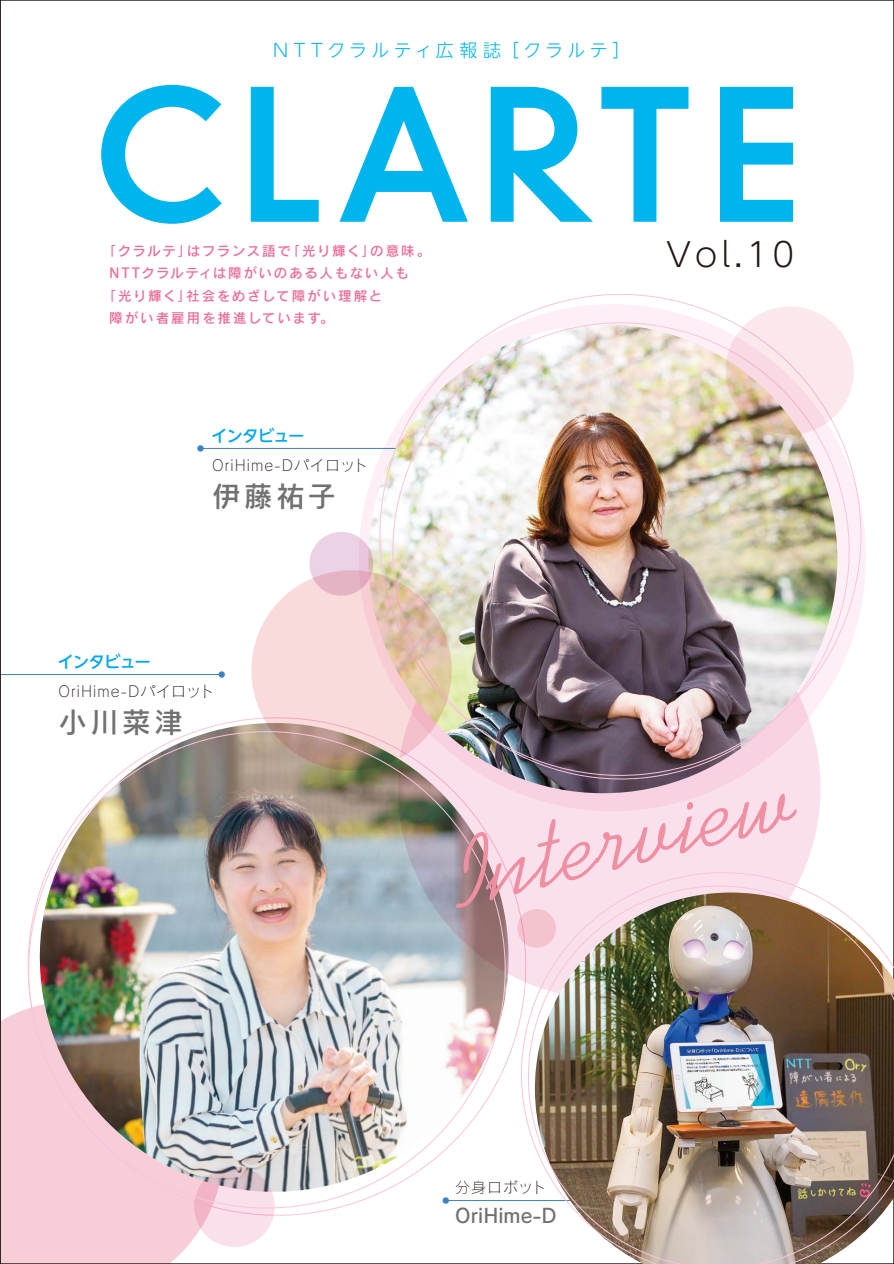
<style>
.page{position:relative;width:894px;height:1264px;background:#fff}
.page>*{position:absolute;margin:0;border:0;box-sizing:border-box;transform-origin:0 0}
.t1{font:300 168.45px "DIN Neuzeit Grotesk Std";letter-spacing:.12em;color:#00b4ed}
.t2{font:96.45px "Kaufmann Std";color:#ef8fa2;scale:1.11 1}
.t3{font:300 33px "UD Shin Go NT Pro";color:#221815}
.t4{font:28.5px "Rodin Pro DB";letter-spacing:.12em;color:#727171}
.t5{font:19.5px "Rodin Pro DB";color:#727171}
.t6{font:300 18px "UD Shin Go NT Pro";letter-spacing:.26em;color:#00b4ed}
.t7{font:500 16.5px "UD Shin Go NT Pro";letter-spacing:-.065em;color:#00a7ea}
.t8{font:15px "Rodin Pro L";letter-spacing:.07em;color:#221815}
.t9{font:13.5px "Rodin Pro DB";letter-spacing:.125em;color:#eb6d9a}
</style>
<div class="page">
<div style="left:7px;top:1247px;width:180px;height:14px;background:#f7ced8"></div>
<hr style="left:200px;top:448px;width:289px;height:1px;background:#3b82c5">
<div style="left:197px;top:445px;width:7px;height:6px;background:#3b82c5;border-radius:50%"></div>
<div style="left:7px;top:1238px;width:235px;height:9px;background:#f7ced8"></div>
<div style="left:536px;top:811px;width:283px;height:44px;background:#fae0ec"></div>
<hr style="left:0;top:674px;width:222px;height:1px;background:#3b82c5">
<div style="left:218px;top:671px;width:7px;height:6px;background:#3b82c5;border-radius:50%"></div>
<img style="left:348px;top:294px;width:518px;height:512px">
<svg style="left:101px;top:84px;width:121px;height:140px"></svg>
<svg style="left:250px;top:86px;width:69px;height:136px"></svg>
<svg style="left:339px;top:86px;width:129px;height:136px"></svg>
<svg style="left:490px;top:86px;width:199px;height:136px"></svg>
<svg style="left:720px;top:86px;width:74px;height:136px"></svg>
<svg style="left:194px;top:1238px;width:65px;height:8px"></svg>
<svg style="left:251px;top:532px;width:200px;height:168px"></svg>
<svg style="left:725px;top:306px;width:128px;height:128px"></svg>
<img style="left:7px;top:700px;width:529px;height:538px">
<svg style="left:0;top:0;width:7px;height:1263px"></svg>
<img style="left:498px;top:855px;width:395px;height:408px">
<h3 class="t6" style="left:273px;top:36px;width:359px">NTTクラルティ広報誌［クラルテ］</h3>
<h1 class="t1" style="left:96px;top:56px;width:703px">CLARTE</h1>
<h3 class="t3" style="left:666px;top:227px;width:130px">Vol.10</h3>
<p class="t9" style="left:102px;top:242px;width:329px">「クラルテ」はフランス語で「光り輝く」の意味。</p>
<p class="t9" style="left:109px;top:264px;width:301px">NTTクラルティは障がいのある人もない人も</p>
<p class="t9" style="left:102px;top:287px;width:281px">「光り輝く」社会をめざして障がい理解と</p>
<p class="t9" style="left:109px;top:309px;width:226px">障がい者雇用を推進しています。</p>
<p class="t7" style="left:211px;top:422px;width:95px">インタビュー</p>
<p class="t8" style="left:212px;top:455px;width:157px">OriHime-Dパイロット</p>
<p class="t7" style="left:57px;top:648px;width:95px">インタビュー</p>
<h3 class="t4" style="left:212px;top:477px;width:126px">伊藤祐子</h3>
<p class="t8" style="left:58px;top:681px;width:157px">OriHime-Dパイロット</p>
<h3 class="t4" style="left:58px;top:703px;width:126px">小川菜津</h3>
<h2 class="t2" style="left:442px;top:823px;width:314px;rotate:-14deg">Interview</h2>
<p class="t8" style="left:455px;top:1177px;width:93px">分身ロボット</p>
<h3 class="t5" style="left:455px;top:1202px;width:103px">OriHime-D</h3>
</div>
